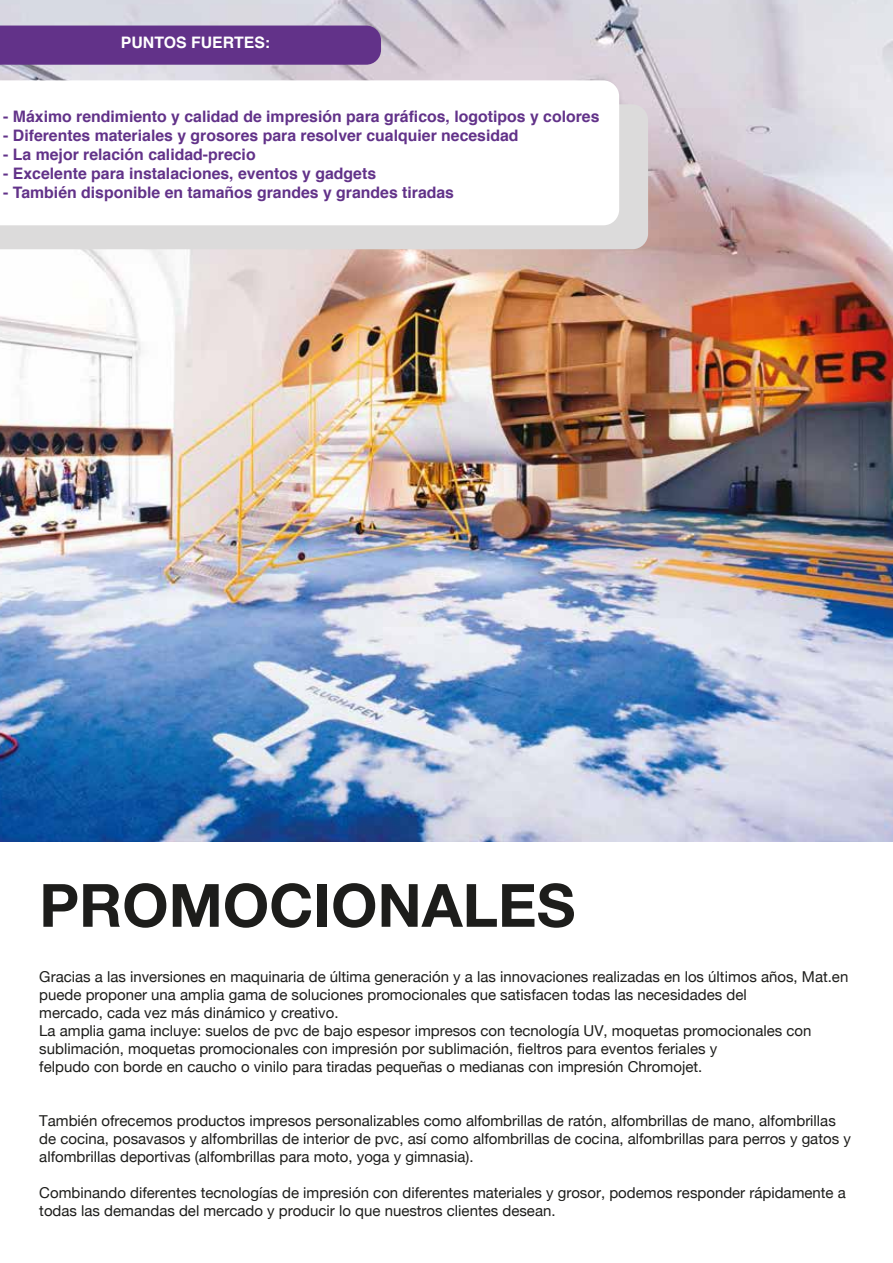
<style>
.page{position:relative;width:893px;height:1263px;background:#fff}
.page>*{position:absolute;margin:0;border:0;box-sizing:border-box;transform-origin:0 0}
.t1{font:700 59.7px "Helvetica Neue";color:#1d1d1b}
.t2{font:700 15.75px "Helvetica";color:#623289}
.t3{font:700 15.75px "Helvetica";color:#fff}
.t4{font:15px/18px "Helvetica Neue";color:#1d1d1b}
</style>
<div class="page">
<img style="left:0;top:0;width:893px;height:842px">
<div style="left:0;top:26px;width:381px;height:39px;background:#623289"></div>
<div style="left:0;top:104px;width:648px;height:145px;background:#dcdbdb"></div>
<svg style="left:0;top:80px;width:619px;height:145px"></svg>
<p class="t3" style="left:121px;top:30px;width:151px">PUNTOS FUERTES:</p>
<p class="t2" style="left:3px;top:104px;width:598px">- Máximo rendimiento y calidad de impresión para gráficos, logotipos y colores</p>
<p class="t2" style="left:3px;top:123px;width:517px">- Diferentes materiales y grosores para resolver cualquier necesidad</p>
<p class="t2" style="left:3px;top:142px;width:254px">- La mejor relación calidad-precio</p>
<p class="t2" style="left:3px;top:161px;width:374px">- Excelente para instalaciones, eventos y gadgets</p>
<p class="t2" style="left:3px;top:180px;width:452px">- También disponible en tamaños grandes y grandes tiradas</p>
<h1 class="t1" style="left:39px;top:868px;width:538px">PROMOCIONALES</h1>
<p class="t4" style="left:39px;top:967px;width:811px">Gracias a las inversiones en maquinaria de última generación y a las innovaciones realizadas en los últimos años, Mat.en puede proponer una amplia gama de soluciones promocionales que satisfacen todas las necesidades del<br>mercado, cada vez más dinámico y creativo.<br>La amplia gama incluye: suelos de pvc de bajo espesor impresos con tecnología UV, moquetas promocionales con sublimación, moquetas promocionales con impresión por sublimación, fieltros para eventos feriales y<br>felpudo con borde en caucho o vinilo para tiradas pequeñas o medianas con impresión Chromojet.</p>
<p class="t4" style="left:39px;top:1111px;width:813px">También ofrecemos productos impresos personalizables como alfombrillas de ratón, alfombrillas de mano, alfombrillas de cocina, posavasos y alfombrillas de interior de pvc, así como alfombrillas de cocina, alfombrillas para perros y gatos y alfombrillas deportivas (alfombrillas para moto, yoga y gimnasia).</p>
<p class="t4" style="left:39px;top:1183px;width:808px">Combinando diferentes tecnologías de impresión con diferentes materiales y grosor, podemos responder rápidamente a todas las demandas del mercado y producir lo que nuestros clientes desean.</p>
</div>
